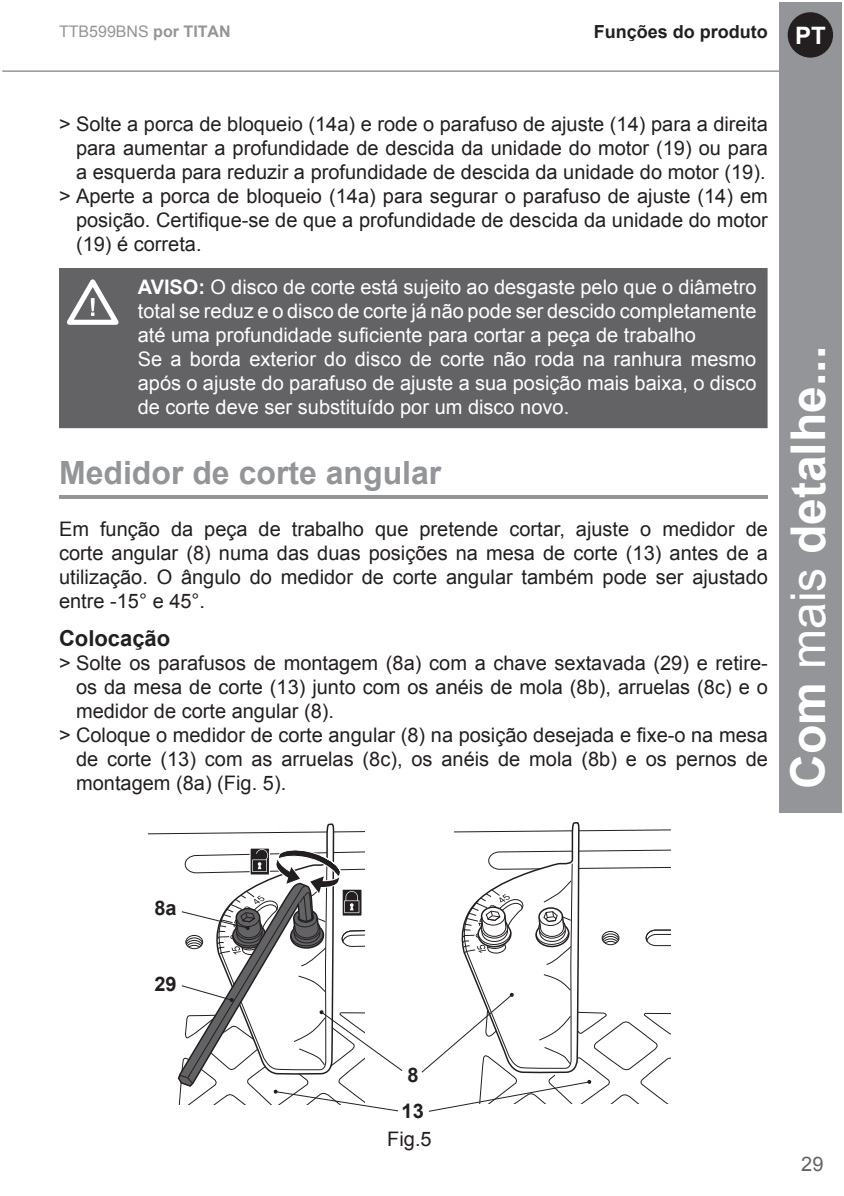
<style>
.page{position:relative;width:844px;height:1196px;background:#fff}
.page>*{position:absolute;margin:0;border:0;box-sizing:border-box;transform-origin:0 0}
.t1{font:700 48px "Arial";color:#fff}
.t2{font:700 32px "Arial";color:#939598}
.t3{font:700 24px "Arial";color:#fff}
.t4{font:700 22px "Arial";color:#231f20}
.t5{font:20px/24px "Arial";color:#231f20;text-align:justify}
.t6{font:20px/24px "Arial";color:#fff}
.t7{font:700 20px/36.2px "Arial";color:#231f20}
.t8{font:20px "Arial";color:#636366}
.t9{font:700 18px "Arial";color:#231f20}
.t10{font:16px "Arial";color:#939598}
.s1{font-weight:700}
.s2{font-weight:400}
</style>
<div class="page">
<hr style="left:2px;top:70px;width:777px;height:2px;background:#939598">
<div style="left:779px;top:2px;width:62px;height:810px;background:#939598"></div>
<hr style="left:59px;top:495px;width:709px;height:4px;background:#939598">
<div style="left:59px;top:268px;width:708px;height:160px;background:#636366"></div>
<svg style="left:61px;top:275px;width:64px;height:52px"></svg>
<svg style="left:421px;top:822px;width:249px;height:290px"></svg>
<svg style="left:149px;top:823px;width:254px;height:288px"></svg>
<div style="left:787px;top:12px;width:46px;height:46px;background:#231f20;border-radius:50%"></div>
<p class="t10" style="left:59px;top:21px;width:173px">TTB599BNS <span class="s1">por TITAN</span></p>
<p class="t9" style="left:594px;top:20px;width:176px">Funções do produto</p>
<p class="t3" style="left:795px;top:20px;width:32px">PT</p>
<p class="t5" style="left:59px;top:112px;width:710px">&gt; Solte a porca de bloqueio (14a) e rode o parafuso de ajuste (14) para a direita</p>
<p class="t5" style="left:76px;top:136px;width:693px">para aumentar a profundidade de descida da unidade do motor (19) ou para</p>
<p class="t5" style="left:76px;top:160px;width:691px">a esquerda para reduzir a profundidade de descida da unidade do motor (19).</p>
<p class="t5" style="left:59px;top:184px;width:710px">&gt; Aperte a porca de bloqueio (14a) para segurar o parafuso de ajuste (14) em</p>
<p class="t5" style="left:76px;top:208px;width:693px">posição. Certifique-se de que a profundidade de descida da unidade do motor</p>
<p class="t5" style="left:76px;top:232px;width:127px">(19) é correta.</p>
<p class="t6" style="left:138px;top:275px;width:620px"><span class="s1">AVISO:</span> O disco de corte está sujeito ao desgaste pelo que o diâmetro total se reduz e o disco de corte já não pode ser descido completamente até uma profundidade suficiente para cortar a peça de trabalho<br>Se a borda exterior do disco de corte não roda na ranhura mesmo após o ajuste do parafuso de ajuste a sua posição mais baixa, o disco de corte deve ser substituído por um disco novo.</p>
<h2 class="t2" style="left:59px;top:451px;width:384px">Medidor de corte angular</h2>
<p class="t5" style="left:59px;top:517px;width:710px">Em função da peça de trabalho que pretende cortar, ajuste o medidor de corte angular (8) numa das duas posições na mesa de corte (13) antes de a utilização. O ângulo do medidor de corte angular também pode ser ajustado entre -15° e 45°.</p>
<p class="t4" style="left:59px;top:623px;width:113px">Colocação</p>
<p class="t5" style="left:59px;top:651px;width:710px">&gt; Solte os parafusos de montagem (8a) com a chave sextavada (29) e retire-</p>
<p class="t5" style="left:76px;top:675px;width:693px">os da mesa de corte (13) junto com os anéis de mola (8b), arruelas (8c) e o</p>
<p class="t5" style="left:76px;top:699px;width:259px">medidor de corte angular (8).</p>
<p class="t5" style="left:59px;top:723px;width:710px">&gt; Coloque o medidor de corte angular (8) na posição desejada e fixe-o na mesa</p>
<p class="t5" style="left:76px;top:747px;width:693px">de corte (13) com as arruelas (8c), os anéis de mola (8b) e os pernos de</p>
<p class="t5" style="left:76px;top:771px;width:212px">montagem (8a) (Fig. 5).</p>
<h1 class="t1" style="left:776px;top:789px;width:444px;rotate:-90deg">Com <span class="s2">mais</span> detalhe...</h1>
<p class="t7" style="left:154px;top:890px;width:24px">8a</p>
<p class="t7" style="left:154px;top:966px;width:24px">29</p>
<p class="t7" style="left:401px;top:1056px;width:24px">8<br>13</p>
<p class="t5" style="left:387px;top:1126px;width:46px">Fig.5</p>
<p class="t8" style="left:801px;top:1150px;width:24px">29</p>
</div>
